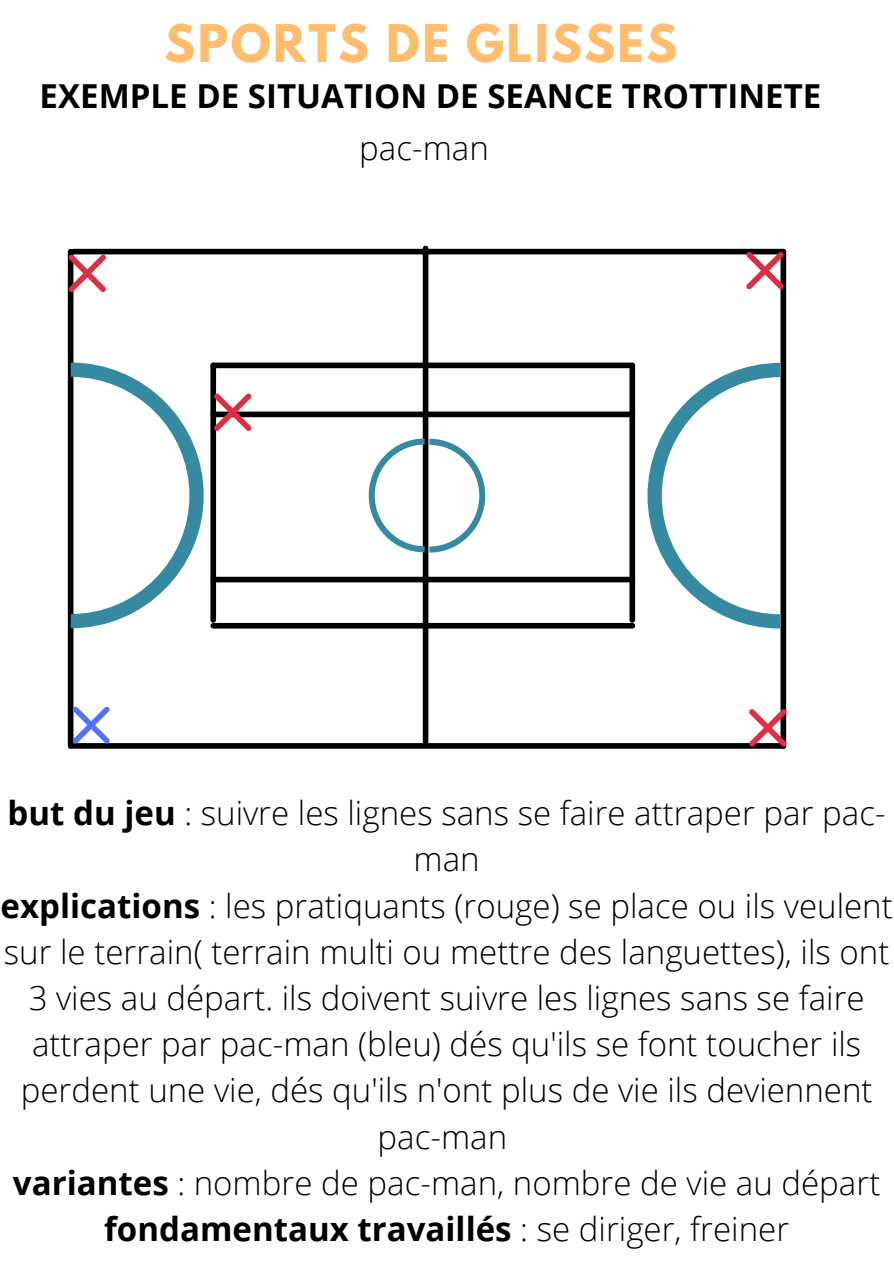
<style>
.page{position:relative;width:894px;height:1264px;background:#fff}
.page>*{position:absolute;margin:0;border:0;box-sizing:border-box;transform-origin:0 0}
.t1{font:700 45.9px "League Spartan";letter-spacing:.05em;color:#ffbd6d}
.t2{font:300 33px/46.2px "Open Sans";color:#000;text-align:center}
.t3{font:700 33px "Open Sans";color:#000}
.s1{font-weight:700}
.s2{font-weight:300}
</style>
<div class="page">
<div style="left:73px;top:743px;width:710px;height:5px;background:#000"></div>
<div style="left:73px;top:249px;width:710px;height:5px;background:#000"></div>
<div style="left:780px;top:252px;width:6px;height:494px;background:#000"></div>
<div style="left:68px;top:252px;width:5px;height:494px;background:#000"></div>
<svg style="left:71px;top:362px;width:133px;height:266px"></svg>
<svg style="left:647px;top:363px;width:133px;height:265px"></svg>
<div style="left:422px;top:248px;width:6px;height:495px;background:#000"></div>
<svg style="left:368px;top:438px;width:117px;height:114px"></svg>
<div style="left:213px;top:623px;width:419px;height:5px;background:#000"></div>
<div style="left:213px;top:362px;width:419px;height:6px;background:#000"></div>
<div style="left:213px;top:576px;width:419px;height:6px;background:#000"></div>
<div style="left:213px;top:411px;width:419px;height:6px;background:#000"></div>
<div style="left:210px;top:365px;width:6px;height:255px;background:#000"></div>
<div style="left:629px;top:365px;width:6px;height:255px;background:#000"></div>
<svg style="left:68px;top:254px;width:38px;height:37px"></svg>
<svg style="left:214px;top:393px;width:37px;height:37px"></svg>
<svg style="left:748px;top:709px;width:38px;height:37px"></svg>
<svg style="left:745px;top:252px;width:38px;height:37px"></svg>
<svg style="left:72px;top:706px;width:38px;height:37px"></svg>
<p class="t1" style="left:165px;top:21px;width:514px">SPORTS DE GLISSES</p>
<p class="t3" style="left:40px;top:73px;width:783px">EXEMPLE DE SITUATION DE SEANCE TROTTINETE</p>
<p class="t2" style="left:359px;top:124px;width:131px">pac-man</p>
<p class="t2" style="left:8px;top:789px;width:879px"><span class="s1">but du jeu</span> : suivre les lignes sans se faire attraper par pac&shy;man</p>
<p class="t2" style="left:0;top:881px;width:893px"><span class="s1">explications</span> : les pratiquants (rouge) se place ou ils veulent sur le terrain( terrain multi ou mettre des languettes), ils ont 3 vies au départ. ils doivent suivre les lignes sans se faire attraper par pac-man (bleu) dés qu'ils se font toucher ils perdent une vie, dés qu'ils n'ont plus de vie ils deviennent pac-man</p>
<p class="t2" style="left:13px;top:1158px;width:868px"><span class="s1">variantes</span> : nombre de pac-man, nombre de vie au départ</p>
<p class="t3" style="left:104px;top:1205px;width:686px">fondamentaux travaillés <span class="s2">: se diriger, freiner</span></p>
</div>
